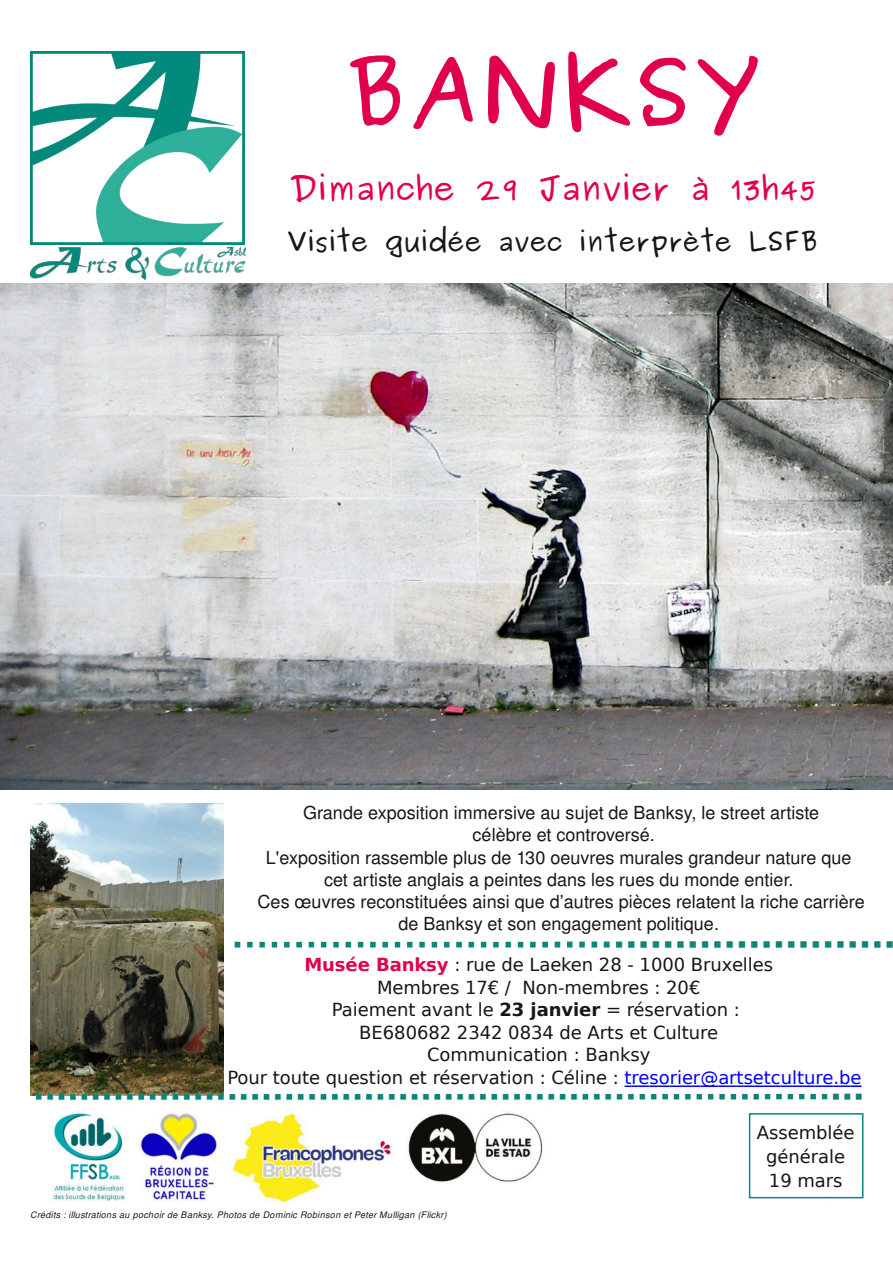
<style>
.page{position:relative;width:893px;height:1263px;background:#fff}
.page>*{position:absolute;margin:0;border:0;box-sizing:border-box;transform-origin:0 0}
.t1{font:700 90px "Purisa";color:#e1004d}
.t2{font:700 31.5px "Purisa";letter-spacing:-.005em;color:#e1004d}
.t3{font:700 25.5px "Purisa";letter-spacing:-.005em;color:#171615}
.t4{font:18px/22.4px "Nimbus San L";color:#171615;text-align:center}
.t5{font:18px/24px "Bitstream Vera Sans";letter-spacing:-.005em;color:#171615;text-align:center}
.t6{font:italic 9px "Nimbus San L";letter-spacing:.035em;color:#171615}
.s1{font-weight:700;color:#e1004d}
.s2{font-weight:700}
.s3{color:#00f}
</style>
<div class="page">
<img style="left:30px;top:51px;width:215px;height:193px">
<img style="left:0;top:284px;width:893px;height:505px">
<svg style="left:625px;top:1085px;width:236px;height:2px"></svg>
<img style="left:30px;top:247px;width:215px;height:32px">
<img style="left:30px;top:804px;width:193px;height:285px">
<img style="left:30px;top:1089px;width:833px;height:114px">
<div style="left:749px;top:1113px;width:114px;height:85px;border:2px solid #01897c"></div>
<img style="left:234px;top:941px;width:659px;height:7px">
<h1 class="t1" style="left:344px;top:38px;width:419px">BANKSY</h1>
<h2 class="t2" style="left:289px;top:169px;width:529px">Dimanche 29 Janvier à 13h45</h2>
<h3 class="t3" style="left:287px;top:226px;width:533px">Visite guidée avec interprète LSFB</h3>
<p class="t4" style="left:258px;top:803px;width:609px">Grande exposition immersive au sujet de Banksy, le street artiste<br>célèbre et controversé.<br>L'exposition rassemble plus de 130 oeuvres murales grandeur nature que cet artiste anglais a peintes dans les rues du monde entier.<br>Ces œuvres reconstituées ainsi que d’autres pièces relatent la riche carrière de Banksy et son engagement politique.</p>
<p class="t5" style="left:304px;top:954px;width:470px"><span class="s1">Musée Banksy</span> : rue de Laeken 28 - 1000 Bruxelles</p>
<p class="t5" style="left:377px;top:976px;width:325px">Membres 17€ / Non-membres : 20€</p>
<p class="t5" style="left:332px;top:999px;width:409px">Paiement avant le <span class="s2">23 janvier</span> = réservation :</p>
<p class="t5" style="left:359px;top:1021px;width:360px">BE680682 2342 0834 de Arts et Culture</p>
<p class="t5" style="left:427px;top:1044px;width:225px">Communication : Banksy</p>
<p class="t5" style="left:227px;top:1066px;width:636px">Pour toute question et réservation : Céline : <span class="s3">tresorier@artsetculture.be</span></p>
<p class="t6" style="left:30px;top:1211px;width:418px">Crédits : illustrations au pochoir de Banksy. Photos de Dominic Robinson et Peter Mulligan (Flickr)</p>
<p class="t5" style="left:757px;top:1121px;width:99px">Assemblée générale<br>19 mars</p>
</div>
